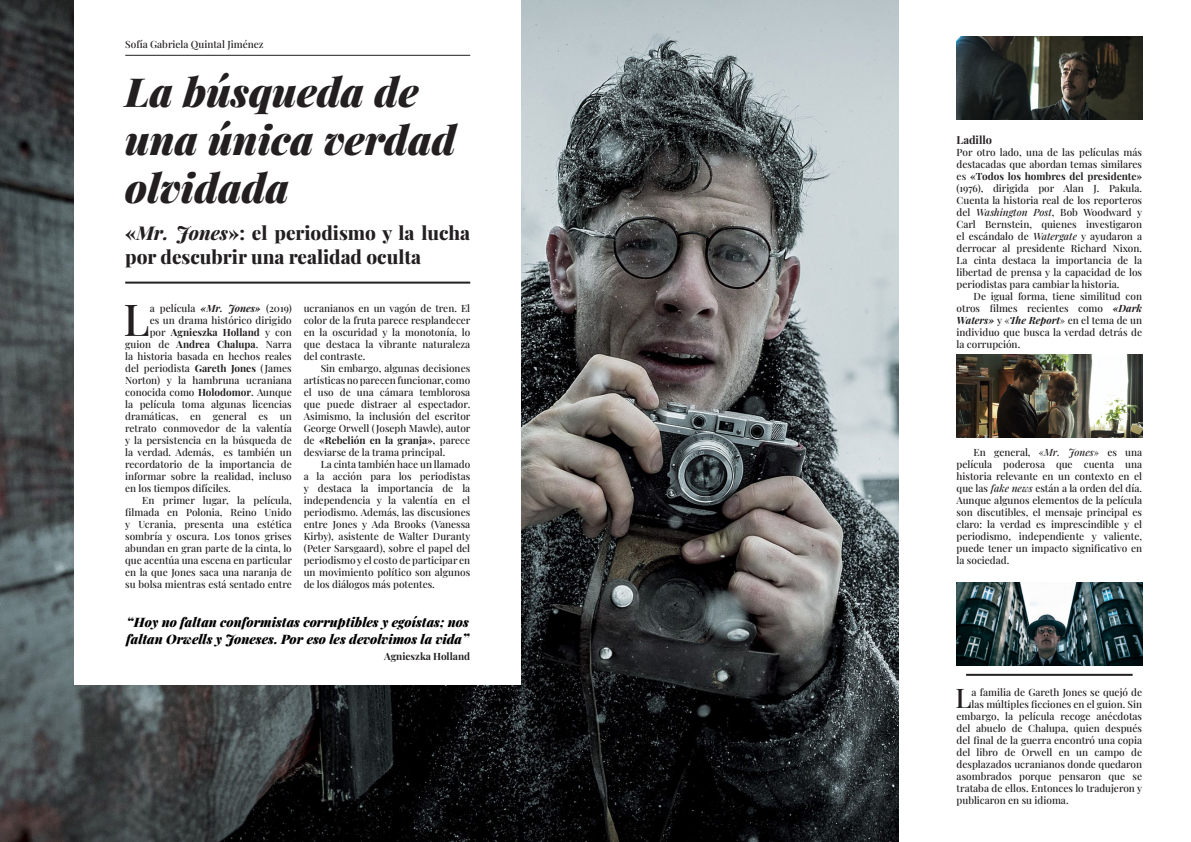
<style>
.page{position:relative;width:1191px;height:842px;background:#fff}
.page>*{position:absolute;margin:0;border:0;box-sizing:border-box;transform-origin:0 0}
.t1{font:500 43.9px "Playfair Display";color:#231f20}
.t2{font:italic 900 40px/48px "Playfair Display";color:#231f20}
.t3{font:500 26.9px "Playfair Display";color:#231f20}
.t4{font:800 19px/24px "Playfair Display";color:#231f20}
.t5{font:italic 900 13px/16.8px "Playfair Display";color:#000001}
.t6{font:700 11px "Playfair Display";color:#231f20}
.t7{font:500 10px/12px "Playfair Display";color:#231f20;text-align:justify}
.t8{font:700 10px "Playfair Display";color:#231f20}
.s1{font-style:italic}
.s2{font-weight:700;font-style:italic}
.s3{font-weight:700}
.s4{font-weight:500}
.s5{font-size:14px}
</style>
<div class="page">
<img style="left:0;top:0;width:899px;height:842px">
<div style="left:75px;top:0;width:446px;height:684px;background:#fff"></div>
<img style="left:956px;top:355px;width:186px;height:82px">
<img style="left:956px;top:36px;width:186px;height:83px">
<img style="left:956px;top:583px;width:186px;height:82px">
<hr style="left:966px;top:674px;width:166px;height:2px;background:#231f20">
<hr style="left:125px;top:282px;width:345px;height:2px;background:#231f20">
<hr style="left:125px;top:55px;width:345px;height:1px;background:#231f20">
<p class="t7" style="left:125px;top:37px;width:140px">Sofía Gabriela Quintal Jiménez</p>
<p class="t2" style="left:125px;top:64px;width:332px">La búsqueda de una única verdad olvidada</p>
<p class="t4" style="left:125px;top:219px;width:346px">«<span class="s1">Mr. Jones</span>»: el periodismo y la lucha por descubrir una realidad oculta</p>
<p class="t1" style="left:124px;top:285px;width:28px">L</p>
<p class="t7" style="left:150px;top:301px;width:143px">a película <span class="s2">«Mr. Jones»</span> (2019)</p>
<p class="t7" style="left:304px;top:301px;width:168px">ucranianos en un vagón de tren. El color de la fruta parece resplandecer en la oscuridad y la monotonía, lo que destaca la vibrante naturaleza del contraste.</p>
<p class="t7" style="left:304px;top:361px;width:168px;text-indent:17px">Sin embargo, algunas decisiones artísticas no parecen funcionar, como el uso de una cámara temblorosa que puede distraer al espectador.<br>Asimismo, la inclusión del escritor George Orwell ( Joseph Mawle), autor de <span class="s3">«Rebelión en la granja»,</span> parece desviarse de la trama principal.</p>
<p class="t7" style="left:304px;top:457px;width:168px;text-indent:17px">La cinta también hace un llamado a la acción para los periodistas y destaca la importancia de la independencia y la valentía en el periodismo. Además, las discusiones entre Jones y Ada Brooks (Vanessa Kirby), asistente de Walter Duranty (Peter Sarsgaard), sobre el papel del periodismo y el costo de participar en un movimiento político son algunos de los diálogos más potentes.</p>
<p class="t7" style="left:150px;top:313px;width:143px">es un drama histórico dirigido</p>
<p class="t8" style="left:150px;top:324px;width:143px"><span class="s4">por</span> Agnieszka Holland <span class="s4">y con</span></p>
<p class="t7" style="left:125px;top:337px;width:168px">guion de <span class="s3">Andrea Chalupa</span>. Narra</p>
<p class="t7" style="left:125px;top:349px;width:168px">la historia basada en hechos reales</p>
<p class="t7" style="left:125px;top:361px;width:168px">del periodista <span class="s3">Gareth Jones</span> ( James</p>
<p class="t7" style="left:125px;top:373px;width:168px">Norton) y la hambruna ucraniana</p>
<p class="t7" style="left:125px;top:385px;width:168px">conocida como <span class="s3">Holodomor</span>. Aunque</p>
<p class="t7" style="left:125px;top:397px;width:168px">la película toma algunas licencias</p>
<p class="t7" style="left:125px;top:409px;width:168px">dramáticas, en general es un</p>
<p class="t7" style="left:125px;top:421px;width:168px">retrato conmovedor de la valentía</p>
<p class="t7" style="left:125px;top:433px;width:168px">y la persistencia en la búsqueda de</p>
<p class="t7" style="left:125px;top:445px;width:168px">la verdad. Además, es también un</p>
<p class="t7" style="left:125px;top:457px;width:168px">recordatorio de la importancia de</p>
<p class="t7" style="left:125px;top:469px;width:168px">informar sobre la realidad, incluso</p>
<p class="t7" style="left:125px;top:481px;width:107px">en los tiempos difíciles.</p>
<p class="t7" style="left:125px;top:493px;width:168px;text-indent:17px">En primer lugar, la película, filmada en Polonia, Reino Unido y Ucrania, presenta una estética sombría y oscura. Los tonos grises abundan en gran parte de la cinta, lo que acentúa una escena en particular en la que Jones saca una naranja de su bolsa mientras está sentado entre</p>
<p class="t5" style="left:126px;top:613px;width:344px"><span class="s5">“</span>Hoy no faltan conformistas corruptibles y egoístas; nos faltan Orwells y Joneses. Por eso les devolvimos la vida<span class="s5">”</span></p>
<p class="t8" style="left:384px;top:648px;width:88px">Agnieszka Holland</p>
<p class="t6" style="left:956px;top:131px;width:37px">Ladillo</p>
<p class="t7" style="left:956px;top:145px;width:187px">Por otro lado, una de las películas más destacadas que abordan temas similares es <span class="s3">«Todos los hombres del presidente» </span>(1976), dirigida por Alan J. Pakula.<br>Cuenta la historia real de los reporteros del <span class="s1">Washington Post</span>, Bob Woodward y Carl Bernstein, quienes investigaron el escándalo de <span class="s1">Watergate</span> y ayudaron a derrocar al presidente Richard Nixon.<br>La cinta destaca la importancia de la libertad de prensa y la capacidad de los periodistas para cambiar la historia.</p>
<p class="t7" style="left:956px;top:289px;width:187px;text-indent:17px">De igual forma, tiene similitud con otros filmes recientes como <span class="s2">«Dark Waters»</span> y «<span class="s2">The Report</span>» en el tema de un individuo que busca la verdad detrás de la corrupción.</p>
<p class="t7" style="left:956px;top:445px;width:187px;text-indent:17px">En general, «<span class="s1">Mr. Jones</span>» es una película poderosa que cuenta una historia relevante en un contexto en el que las <span class="s1">fake news</span> están a la orden del día.<br>Aunque algunos elementos de la película son discutibles, el mensaje principal es claro: la verdad es imprescindible y el periodismo, independiente y valiente, puede tener un impacto significativo en la sociedad.</p>
<p class="t3" style="left:955px;top:677px;width:18px">L</p>
<p class="t7" style="left:971px;top:685px;width:172px">a familia de Gareth Jones se quejó de</p>
<p class="t7" style="left:971px;top:697px;width:172px">las múltiples ficciones en el guion. Sin</p>
<p class="t7" style="left:956px;top:709px;width:187px">embargo, la película recoge anécdotas</p>
<p class="t7" style="left:956px;top:721px;width:187px">del abuelo de Chalupa, quien después</p>
<p class="t7" style="left:956px;top:733px;width:187px">del final de la guerra encontró una copia</p>
<p class="t7" style="left:956px;top:745px;width:187px">del libro de Orwell en un campo de</p>
<p class="t7" style="left:956px;top:757px;width:187px">desplazados ucranianos donde quedaron</p>
<p class="t7" style="left:956px;top:769px;width:187px">asombrados porque pensaron que se</p>
<p class="t7" style="left:956px;top:781px;width:187px">trataba de ellos. Entonces lo tradujeron y</p>
<p class="t7" style="left:956px;top:793px;width:113px">publicaron en su idioma.</p>
</div>
